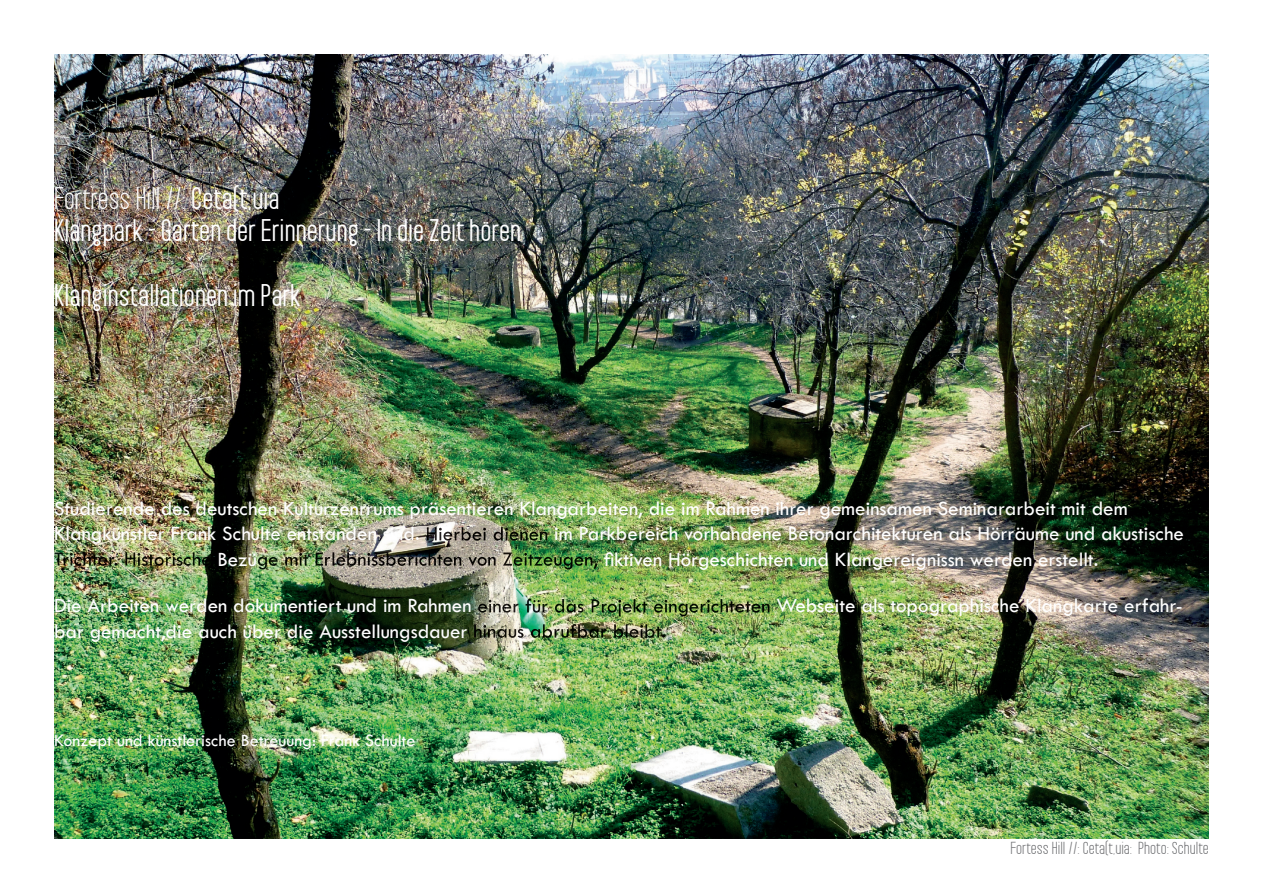
<style>
.page{position:relative;width:1263px;height:893px;background:#fff}
.page>*{position:absolute;margin:0;border:0;box-sizing:border-box;transform-origin:0 0}
.t1{font:700 27px/32.4px "Pakt";color:#fff}
.t2{font:21px/25.2px "Tw Cen";color:#fff}
.t3{font:18px "Tw Cen";color:#fff}
.t4{font:15px "Pakt";color:#6c6d70}
.s1{font-weight:400}
</style>
<div class="page">
<img style="left:54px;top:54px;width:1155px;height:785px">
<img style="left:427px;top:527px;width:121px;height:14px">
<img style="left:55px;top:552px;width:62px;height:14px">
<img style="left:125px;top:552px;width:86px;height:14px">
<img style="left:258px;top:552px;width:203px;height:18px">
<img style="left:468px;top:552px;width:130px;height:18px">
<img style="left:478px;top:599px;width:70px;height:14px">
<img style="left:555px;top:599px;width:215px;height:17px">
<img style="left:474px;top:624px;width:192px;height:14px">
<p class="t1" style="left:54px;top:183px;width:469px"><span class="s1">Fortress Hill //:</span> Ceta(t,uia<br>Klangpark - Garten der Erinnerung - In die Zeit hören</p>
<p class="t1" style="left:54px;top:280px;width:248px">Klanginstallationen im Park</p>
<p class="t2" style="left:54px;top:496px;width:1075px">Studierende des deutschen Kulturzenrrums präsentieren Klangarbeiten, die im Rahmen ihrer gemeinsamen Seminararbeit mit dem<br>Klangkünstler Frank Schulte entstanden sind.</p>
<p class="t2" style="left:554px;top:521px;width:631px">im Parkbereich vorhandene Betonarchitekturen als Hörräume und akustische</p>
<p class="t2" style="left:217px;top:546px;width:41px">Bezü</p>
<p class="t2" style="left:604px;top:546px;width:496px">fiktiven Hörgeschichten und Klangereignissn werden erstellt.</p>
<p class="t2" style="left:54px;top:593px;width:419px">Die Arbeiten werden dokumentiert und im Rahmen</p>
<p class="t2" style="left:776px;top:593px;width:408px">Webseite als topographische Klangkarte erfahr-</p>
<p class="t2" style="left:54px;top:618px;width:415px">bar gemacht,die auch über die Ausstellungsdauer</p>
<p class="t3" style="left:54px;top:729px;width:363px">Konzept und künstlerische Betreuung: Frank Schulte</p>
<p class="t4" style="left:1010px;top:839px;width:200px">Fortess Hill //: Ceta(t,uia: Photo: Schulte</p>
</div>
